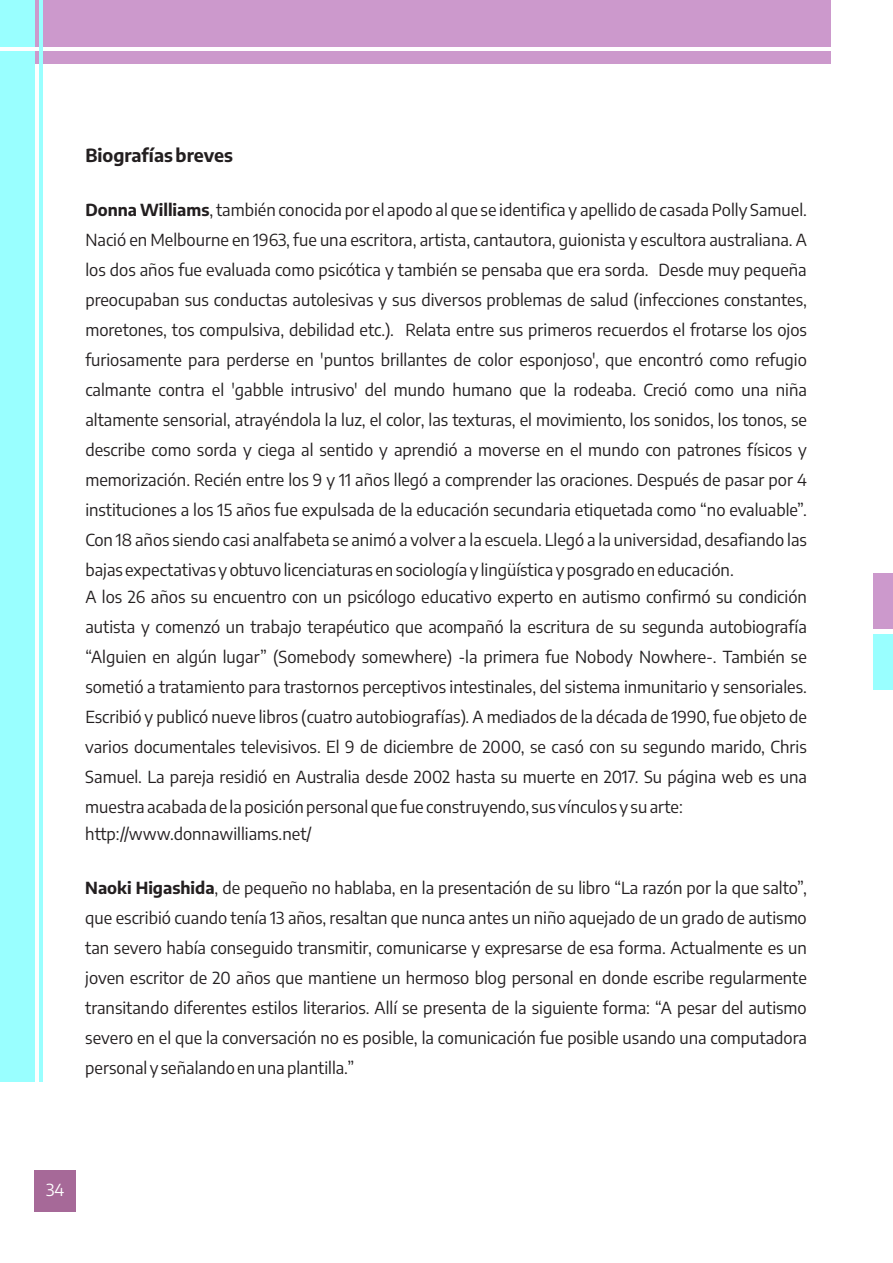
<style>
.page{position:relative;width:893px;height:1263px;background:#fff}
.page>*{position:absolute;margin:0;border:0;box-sizing:border-box;transform-origin:0 0}
.t1{font:700 18px "Encode Sans";color:#231f20}
.t2{font:16.5px/30px "Encode Sans";color:#231f20;text-align:justify}
.t3{font:16.5px "Encode Sans";color:#fff}
.s1{font-weight:700}
</style>
<div class="page">
<div style="left:0;top:0;width:830px;height:63px;background:#c9c"></div>
<div style="left:0;top:0;width:34px;height:1082px;background:#9ff"></div>
<hr style="left:0;top:47px;width:830px;height:3px;background:#fff">
<div style="left:874px;top:573px;width:19px;height:56px;background:#c9c"></div>
<div style="left:874px;top:634px;width:19px;height:56px;background:#9ff"></div>
<div style="left:34px;top:1170px;width:42px;height:42px;background:#a66998"></div>
<hr style="left:39px;top:0;width:3px;height:1082px;background:#9ff">
<p class="t1" style="left:85px;top:143px;width:149px">Biografías breves</p>
<p class="t2" style="left:85px;top:194px;width:723px"><span class="s1">Donna Williams</span>, también conocida por el apodo al que se identifica y apellido de casada Polly Samuel.<br>Nació en Melbourne en 1963, fue una escritora, artista, cantautora, guionista y escultora australiana. A los dos años fue evaluada como psicótica y también se pensaba que era sorda. Desde muy pequeña preocupaban sus conductas autolesivas y sus diversos problemas de salud (infecciones constantes, moretones, tos compulsiva, debilidad etc.). Relata entre sus primeros recuerdos el frotarse los ojos furiosamente para perderse en 'puntos brillantes de color esponjoso', que encontró como refugio calmante contra el 'gabble intrusivo' del mundo humano que la rodeaba. Creció como una niña altamente sensorial, atrayéndola la luz, el color, las texturas, el movimiento, los sonidos, los tonos, se describe como sorda y ciega al sentido y aprendió a moverse en el mundo con patrones físicos y memorización. Recién entre los 9 y 11 años llegó a comprender las oraciones. Después de pasar por 4 instituciones a los 15 años fue expulsada de la educación secundaria etiquetada como “no evaluable”.<br>Con 18 años siendo casi analfabeta se animó a volver a la escuela. Llegó a la universidad, desafiando las bajas expectativas y obtuvo licenciaturas en sociología y lingüística y posgrado en educación.</p>
<p class="t2" style="left:85px;top:581px;width:723px">A los 26 años su encuentro con un psicólogo educativo experto en autismo confirmó su condición autista y comenzó un trabajo terapéutico que acompañó la escritura de su segunda autobiografía “Alguien en algún lugar” (Somebody somewhere) -la primera fue Nobody Nowhere-. También se sometió a tratamiento para trastornos perceptivos intestinales, del sistema inmunitario y sensoriales.<br>Escribió y publicó nueve libros (cuatro autobiografías). A mediados de la década de 1990, fue objeto de varios documentales televisivos. El 9 de diciembre de 2000, se casó con su segundo marido, Chris Samuel. La pareja residió en Australia desde 2002 hasta su muerte en 2017. Su página web es una muestra acabada de la posición personal que fue construyendo, sus vínculos y su arte:</p>
<p class="t2" style="left:85px;top:818px;width:228px">http://www.donnawilliams.net/</p>
<p class="t2" style="left:85px;top:872px;width:723px"><span class="s1">Naoki Higashida</span>, de pequeño no hablaba, en la presentación de su libro “La razón por la que salto”, que escribió cuando tenía 13 años, resaltan que nunca antes un niño aquejado de un grado de autismo tan severo había conseguido transmitir, comunicarse y expresarse de esa forma. Actualmente es un joven escritor de 20 años que mantiene un hermoso blog personal en donde escribe regularmente transitando diferentes estilos literarios. Allí se presenta de la siguiente forma: “A pesar del autismo severo en el que la conversación no es posible, la comunicación fue posible usando una computadora personal y señalando en una plantilla.”</p>
<p class="t3" style="left:46px;top:1179px;width:20px">34</p>
</div>
